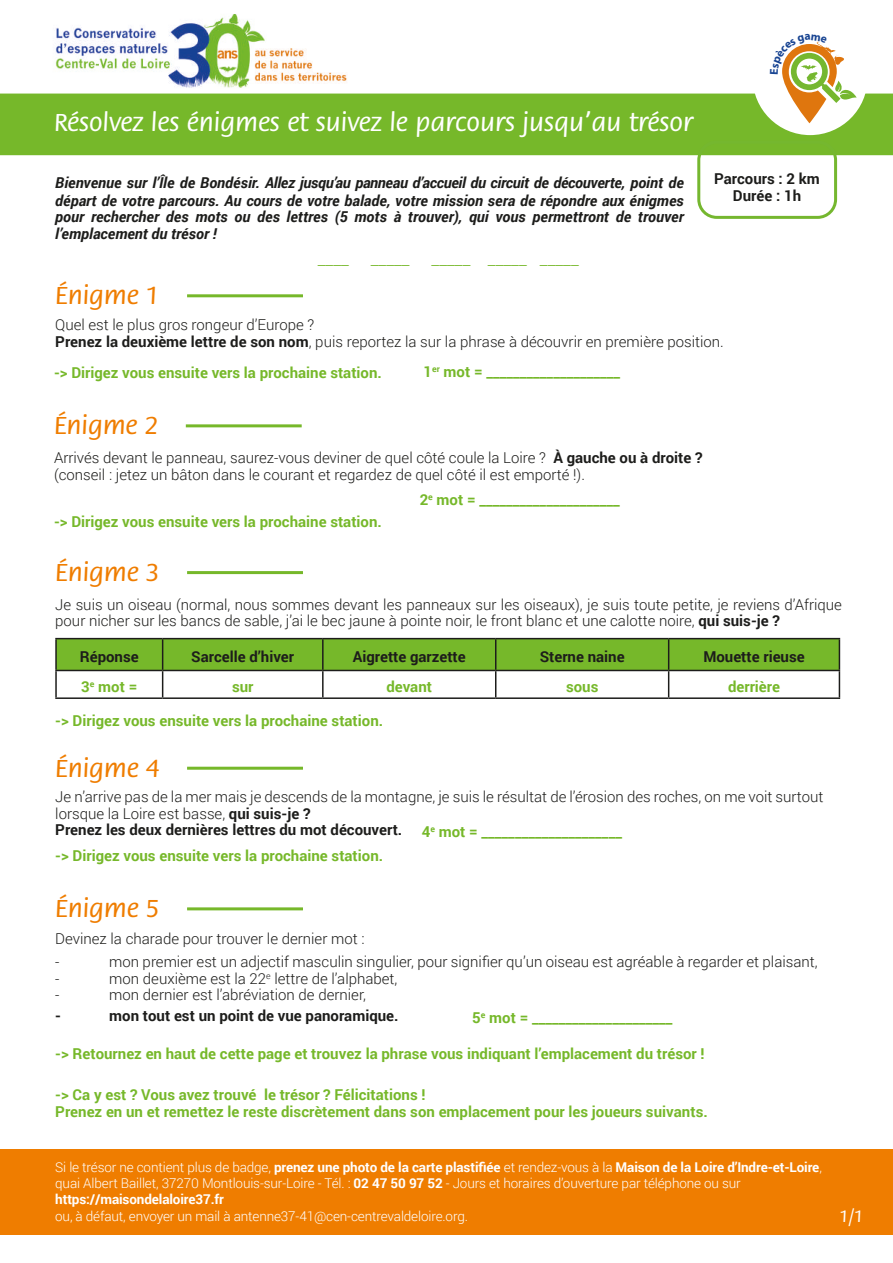
<style>
.page{position:relative;width:893px;height:1263px;background:#fff}
.page>*{position:absolute;margin:0;border:0;box-sizing:border-box;transform-origin:0 0}
.t1{font:500 27px "Flora Std";color:#fff}
.t2{font:500 27px "Flora Std";color:#ef7d00}
.t3{font:300 18px "Roboto";color:#76b82a}
.t4{font:500 18px "Flora Std";color:#fff}
.t5{font:300 15px/16.5px "Roboto";color:#1d1d1b}
.t6{font:700 15px/16.5px "Roboto";color:#76b82a}
.t7{font:italic 700 15px/18px "Roboto";color:#1d1d1b}
.t8{font:700 15px/16.5px "Roboto";color:#1d1d1b;text-align:center}
.t9{font:300 13.5px/16.2px "Roboto";letter-spacing:-.01em;color:#fff}
.s1{font-weight:700}
</style>
<div class="page">
<div style="left:187px;top:294px;width:116px;height:3px;border:2px solid #76b82a"></div>
<div style="left:186px;top:424px;width:116px;height:3px;border:2px solid #76b82a"></div>
<div style="left:187px;top:571px;width:116px;height:3px;border:2px solid #76b82a"></div>
<div style="left:187px;top:907px;width:116px;height:3px;border:2px solid #76b82a"></div>
<div style="left:187px;top:767px;width:116px;height:3px;border:2px solid #76b82a"></div>
<hr style="left:55px;top:638px;width:108px;height:1px;background:#1d1d1b">
<hr style="left:55px;top:639px;width:2px;height:31px;background:#1d1d1b">
<hr style="left:163px;top:638px;width:160px;height:1px;background:#1d1d1b">
<hr style="left:323px;top:638px;width:173px;height:1px;background:#1d1d1b">
<hr style="left:496px;top:638px;width:173px;height:1px;background:#1d1d1b">
<hr style="left:669px;top:638px;width:171px;height:1px;background:#1d1d1b">
<hr style="left:55px;top:670px;width:108px;height:1px;background:#1d1d1b">
<hr style="left:55px;top:671px;width:2px;height:26px;background:#1d1d1b">
<svg style="left:56px;top:639px;width:784px;height:58px"></svg>
<hr style="left:55px;top:697px;width:108px;height:2px;background:#1d1d1b">
<hr style="left:163px;top:697px;width:160px;height:2px;background:#1d1d1b">
<hr style="left:323px;top:697px;width:173px;height:2px;background:#1d1d1b">
<hr style="left:496px;top:697px;width:173px;height:2px;background:#1d1d1b">
<hr style="left:669px;top:697px;width:171px;height:2px;background:#1d1d1b">
<div style="left:0;top:94px;width:893px;height:61px;background:#76b82a"></div>
<img style="left:55px;top:14px;width:292px;height:74px">
<div style="left:753px;top:20px;width:114px;height:115px;background:#fff;border-radius:50%"></div>
<div style="left:0;top:1149px;width:893px;height:85px;background:#ef7d00"></div>
<div style="left:697px;top:141px;width:140px;height:78px;border:3px solid #75b72f;border-radius:18px"></div>
<svg style="left:770px;top:41px;width:87px;height:82px"></svg>
<h1 class="t1" style="left:54px;top:109px;width:641px">Résolvez les énigmes et suivez le parcours jusqu’au trésor</h1>
<p class="t7" style="left:55px;top:173px;width:630px">Bienvenue sur l’Île de Bondésir. Allez jusqu’au panneau d’accueil du circuit de découverte, point de départ de votre parcours. Au cours de votre balade, votre mission sera de répondre aux énigmes</p>
<p class="t7" style="left:55px;top:208px;width:630px;line-height:16.5px">pour rechercher des mots ou des lettres (5 mots à trouver), qui vous permettront de trouver l’emplacement du trésor !</p>
<p class="t3" style="left:318px;top:246px;width:262px">____ _____ _____ _____ _____</p>
<h1 class="t2" style="left:55px;top:282px;width:106px">Énigme 1</h1>
<p class="t8" style="left:714px;top:170px;width:107px">Parcours : 2 km<br>Durée : 1h</p>
<p class="t5" style="left:55px;top:316px;width:670px">Quel est le plus gros rongeur d’Europe ?<br><span class="s1">Prenez la deuxième lettre de son nom</span>, puis reportez la sur la phrase à découvrir en première position.</p>
<p class="t6" style="left:54px;top:364px;width:329px">-&gt; Dirigez vous ensuite vers la prochaine station.</p>
<h1 class="t2" style="left:54px;top:412px;width:106px">Énigme 2</h1>
<p class="t6" style="left:424px;top:363px;width:198px">1<sup>er</sup> mot = ____________________</p>
<p class="t5" style="left:54px;top:449px;width:650px">Arrivés devant le panneau, saurez-vous deviner de quel côté coule la Loire ? ↕<span class="s1">À gauche ou à droite ? </span>(conseil : jetez un bâton dans le courant et regardez de quel côté il est emporté !).</p>
<p class="t6" style="left:54px;top:513px;width:329px">-&gt; Dirigez vous ensuite vers la prochaine station.</p>
<h1 class="t2" style="left:55px;top:558px;width:106px">Énigme 3</h1>
<p class="t6" style="left:420px;top:490px;width:202px">2<sup>e</sup> mot = _____________________</p>
<p class="t5" style="left:55px;top:595px;width:788px">Je suis un oiseau (normal, nous sommes devant les panneaux sur les oiseaux), je suis toute petite, je reviens d’Afrique pour nicher sur les bancs de sable, j’ai le bec jaune à pointe noir, le front blanc et une calotte noire, <span class="s1">qui suis-je ?</span></p>
<p class="t8" style="left:80px;top:648px;width:60px">Réponse</p>
<p class="t8" style="left:191px;top:648px;width:104px">Sarcelle d’hiver</p>
<p class="t8" style="left:353px;top:648px;width:115px">Aigrette garzette</p>
<p class="t8" style="left:540px;top:648px;width:86px">Sterne naine</p>
<p class="t8" style="left:703px;top:648px;width:103px">Mouette rieuse</p>
<p class="t6" style="left:81px;top:678px;width:58px">3<sup>e</sup> mot =</p>
<p class="t6" style="left:232px;top:678px;width:23px">sur</p>
<p class="t6" style="left:386px;top:678px;width:47px">devant</p>
<p class="t6" style="left:566px;top:678px;width:34px">sous</p>
<p class="t6" style="left:728px;top:678px;width:54px">derrière</p>
<p class="t6" style="left:55px;top:711px;width:329px">-&gt; Dirigez vous ensuite vers la prochaine station.</p>
<h1 class="t2" style="left:55px;top:754px;width:106px">Énigme 4</h1>
<p class="t5" style="left:55px;top:788px;width:770px">Je n’arrive pas de la mer mais je descends de la montagne, je suis le résultat de l’érosion des roches, on me voit surtout lorsque la Loire est basse, <span class="s1">qui suis-je ?<br>Prenez les deux dernières lettres du mot découvert.</span></p>
<p class="t6" style="left:422px;top:823px;width:202px">4<sup>e</sup> mot = _____________________</p>
<p class="t6" style="left:55px;top:847px;width:329px">-&gt; Dirigez vous ensuite vers la prochaine station.</p>
<h1 class="t2" style="left:55px;top:895px;width:106px">Énigme 5</h1>
<p class="t5" style="left:55px;top:930px;width:311px">Devinez la charade pour trouver le dernier mot :</p>
<p class="t5" style="left:55px;top:953px;width:6px">-</p>
<p class="t5" style="left:109px;top:953px;width:710px">mon premier est un adjectif masculin singulier, pour signifier qu’un oiseau est agréable à regarder et plaisant,</p>
<p class="t5" style="left:55px;top:970px;width:6px">-</p>
<p class="t5" style="left:109px;top:970px;width:290px">mon deuxième est la 22<sup>e</sup> lettre de l’alphabet,</p>
<p class="t5" style="left:55px;top:986px;width:6px">-</p>
<p class="t5" style="left:109px;top:986px;width:258px">mon dernier est l’abréviation de dernier,</p>
<p class="t8" style="left:55px;top:1007px;width:7px">-</p>
<p class="t8" style="left:109px;top:1007px;width:291px">mon tout est un point de vue panoramique.</p>
<p class="t6" style="left:472px;top:1009px;width:202px">5<sup>e</sup> mot = _____________________</p>
<p class="t6" style="left:55px;top:1044px;width:651px">-&gt; Retournez en haut de cette page et trouvez la phrase vous indiquant l’emplacement du trésor !</p>
<p class="t6" style="left:55px;top:1086px;width:654px">-&gt; Ca y est ? Vous avez trouvé le trésor ? Félicitations !<br>Prenez en un et remettez le reste discrètement dans son emplacement pour les joueurs suivants.</p>
<p class="t9" style="left:55px;top:1159px;width:768px">Si le trésor ne contient plus de badge, <span class="s1">prenez une photo de la carte plastifiée</span> et rendez-vous à la <span class="s1">Maison de la Loire d’Indre-et-Loire</span>, quai Albert Baillet, 37270 Montlouis-sur-Loire - Tél. : <span class="s1">02 47 50 97 52</span> - Jours et horaires d’ouverture par téléphone ou sur <span class="s1">https://maisondelaloire37.fr</span></p>
<p class="t9" style="left:55px;top:1207px;width:414px">ou, à défaut, envoyer un mail à antenne37-41@cen-centrevaldeloire.org.</p>
<p class="t4" style="left:840px;top:1207px;width:25px">1/1</p>
</div>
